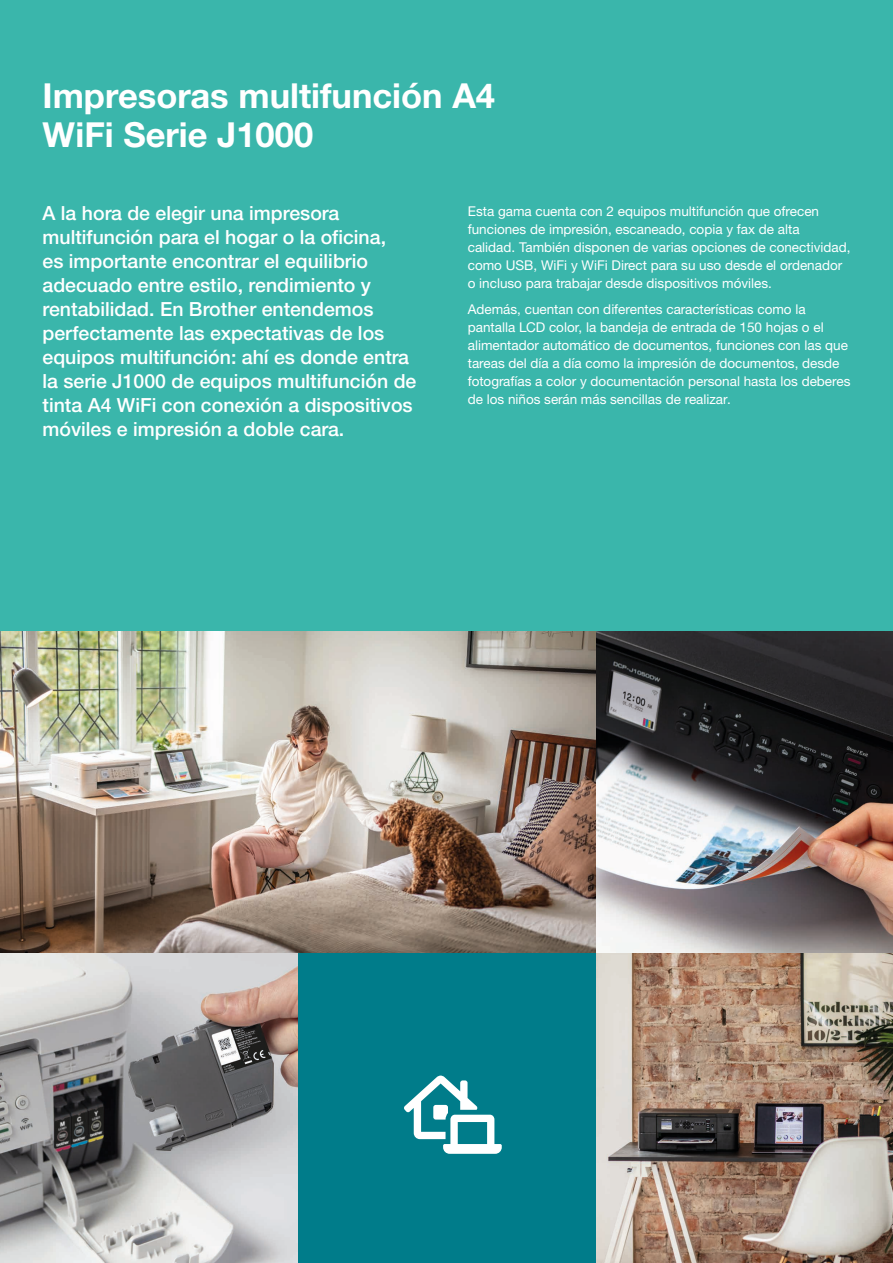
<style>
.page{position:relative;width:893px;height:1263px;background:#3ab6ab}
.page>*{position:absolute;margin:0;border:0;box-sizing:border-box;transform-origin:0 0}
.t1{font:700 34.5px/39px "Helvetica Neue LTW1 G";color:#fff}
.t2{font:500 19.5px/24px "Helvetica Neue LTW1 G";color:#fff}
.t3{font:13.5px/18px "Helvetica Neue LTW1 G";color:#fff}
</style>
<div class="page">
<img style="left:0;top:631px;width:893px;height:323px">
<img style="left:595px;top:954px;width:298px;height:309px">
<img style="left:0;top:954px;width:298px;height:309px">
<div style="left:298px;top:954px;width:297px;height:309px;background:#007c8a"></div>
<svg style="left:404px;top:1075px;width:98px;height:79px"></svg>
<h1 class="t1" style="left:43px;top:76px;width:454px">Impresoras multifunción A4<br>WiFi Serie J1000</h1>
<p class="t2" style="left:43px;top:201px;width:375px">A la hora de elegir una impresora multifunción para el hogar o la oficina,<br>es importante encontrar el equilibrio adecuado entre estilo, rendimiento y rentabilidad. En Brother entendemos perfectamente las expectativas de los equipos multifunción: ahí es donde entra la serie J1000 de equipos multifunción de tinta A4 WiFi con conexión a dispositivos móviles e impresión a doble cara.</p>
<p class="t3" style="left:468px;top:202px;width:384px">Esta gama cuenta con 2 equipos multifunción que ofrecen funciones de impresión, escaneado, copia y fax de alta<br>calidad. También disponen de varias opciones de conectividad, como USB, WiFi y WiFi Direct para su uso desde el ordenador o incluso para trabajar desde dispositivos móviles.</p>
<p class="t3" style="left:468px;top:301px;width:384px">Además, cuentan con diferentes características como la pantalla LCD color, la bandeja de entrada de 150 hojas o el alimentador automático de documentos, funciones con las que tareas del día a día como la impresión de documentos, desde fotografías a color y documentación personal hasta los deberes de los niños serán más sencillas de realizar.</p>
</div>
